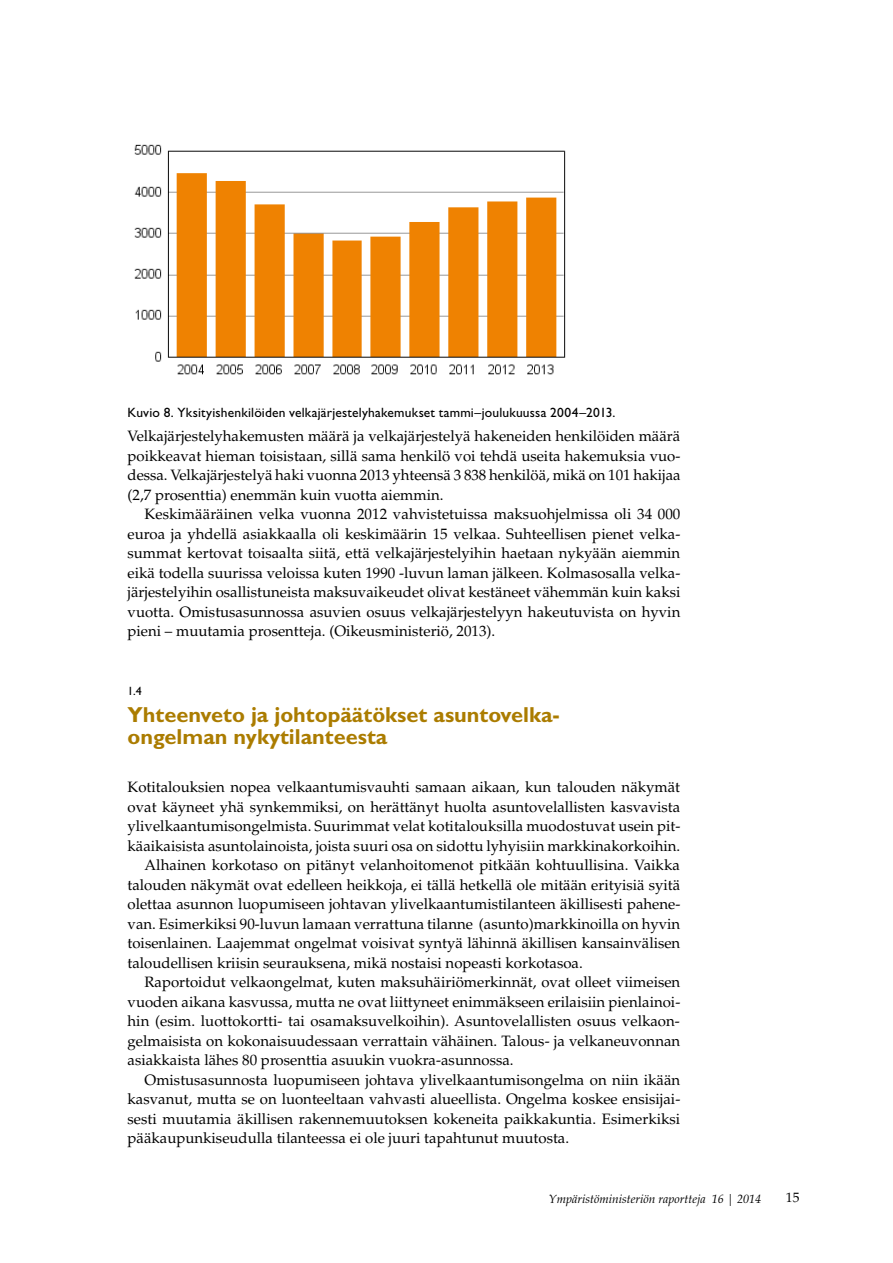
<style>
.page{position:relative;width:893px;height:1263px;background:#fff}
.page>*{position:absolute;margin:0;border:0;box-sizing:border-box;transform-origin:0 0}
.t1{font:700 21.75px/22.5px "Gill Sans Std";color:#ab7c00}
.t2{font:15px/19.5px "Palatino LT Std";color:#000;text-align:justify}
.t3{font:13.5px "Gill Sans Std";letter-spacing:.015em;color:#000}
.t4{font:13.5px "Palatino LT Std";color:#000}
.t5{font:italic 12px "Palatino LT Std";color:#000}
.t6{font:12px "Gill Sans Std";color:#000}
</style>
<div class="page">
<img style="left:134px;top:144px;width:432px;height:230px">
<p class="t3" style="left:128px;top:405px;width:489px">Kuvio 8. Yksityishenkilöiden velkajärjestelyhakemukset tammi–joulukuussa 2004–2013.</p>
<p class="t2" style="left:128px;top:426px;width:555px">Velkajärjestelyhakemusten määrä ja velkajärjestelyä hakeneiden henkilöiden määrä poikkeavat hieman toisistaan, sillä sama henkilö voi tehdä useita hakemuksia vuo&shy;dessa. Velkajärjestelyä haki vuonna 2013 yhteensä 3 838 henkilöä, mikä on 101 hakijaa (2,7 prosenttia) enemmän kuin vuotta aiemmin.</p>
<p class="t2" style="left:128px;top:504px;width:554px;text-indent:17px">Keskimääräinen velka vuonna 2012 vahvistetuissa maksuohjelmissa oli 34 000 euroa ja yhdellä asiakkaalla oli keskimäärin 15 velkaa. Suhteellisen pienet velka&shy;summat kertovat toisaalta siitä, että velkajärjestelyihin haetaan nykyään aiemmin eikä todella suurissa veloissa kuten 1990 -luvun laman jälkeen. Kolmasosalla velka&shy;järjestelyihin osallistuneista maksuvaikeudet olivat kestäneet vähemmän kuin kaksi vuotta. Omistusasunnossa asuvien osuus velkajärjestelyyn hakeutuvista on hyvin pieni – muutamia prosentteja. (Oikeusministeriö, 2013).</p>
<p class="t6" style="left:128px;top:684px;width:16px">1.4</p>
<h1 class="t1" style="left:128px;top:703px;width:434px">Yhteenveto ja johtopäätökset asuntovelka&shy;ongelman nykytilanteesta</h1>
<p class="t2" style="left:128px;top:777px;width:554px">Kotitalouksien nopea velkaantumisvauhti samaan aikaan, kun talouden näkymät</p>
<p class="t2" style="left:128px;top:797px;width:554px">ovat käyneet yhä synkemmiksi, on herättänyt huolta asuntovelallisten kasvavista</p>
<p class="t2" style="left:128px;top:816px;width:554px">ylivelkaantumisongelmista. Suurimmat velat kotitalouksilla muodostuvat usein pit-</p>
<p class="t2" style="left:128px;top:836px;width:554px">käaikaisista asuntolainoista, joista suuri osa on sidottu lyhyisiin markkinakorkoihin.</p>
<p class="t2" style="left:145px;top:855px;width:537px">Alhainen korkotaso on pitänyt velanhoitomenot pitkään kohtuullisina. Vaikka</p>
<p class="t2" style="left:128px;top:875px;width:554px">talouden näkymät ovat edelleen heikkoja, ei tällä hetkellä ole mitään erityisiä syitä</p>
<p class="t2" style="left:128px;top:894px;width:554px">olettaa asunnon luopumiseen johtavan ylivelkaantumistilanteen äkillisesti pahene-</p>
<p class="t2" style="left:128px;top:914px;width:554px">van. Esimerkiksi 90-luvun lamaan verrattuna tilanne (asunto)markkinoilla on hyvin</p>
<p class="t2" style="left:128px;top:933px;width:554px">toisenlainen. Laajemmat ongelmat voisivat syntyä lähinnä äkillisen kansainvälisen</p>
<p class="t2" style="left:128px;top:953px;width:457px">taloudellisen kriisin seurauksena, mikä nostaisi nopeasti korkotasoa.</p>
<p class="t2" style="left:145px;top:972px;width:537px">Raportoidut velkaongelmat, kuten maksuhäiriömerkinnät, ovat olleet viimeisen</p>
<p class="t2" style="left:128px;top:992px;width:554px">vuoden aikana kasvussa, mutta ne ovat liittyneet enimmäkseen erilaisiin pienlainoi-</p>
<p class="t2" style="left:128px;top:1011px;width:554px">hin (esim. luottokortti- tai osamaksuvelkoihin). Asuntovelallisten osuus velkaon-</p>
<p class="t2" style="left:128px;top:1031px;width:554px">gelmaisista on kokonaisuudessaan verrattain vähäinen. Talous- ja velkaneuvonnan</p>
<p class="t2" style="left:128px;top:1050px;width:388px">asiakkaista lähes 80 prosenttia asuukin vuokra-asunnossa.</p>
<p class="t2" style="left:145px;top:1070px;width:537px">Omistusasunnosta luopumiseen johtava ylivelkaantumisongelma on niin ikään</p>
<p class="t2" style="left:128px;top:1089px;width:554px">kasvanut, mutta se on luonteeltaan vahvasti alueellista. Ongelma koskee ensisijai-</p>
<p class="t2" style="left:128px;top:1109px;width:554px">sesti muutamia äkillisen rakennemuutoksen kokeneita paikkakuntia. Esimerkiksi</p>
<p class="t2" style="left:128px;top:1128px;width:443px">pääkaupunkiseudulla tilanteessa ei ole juuri tapahtunut muutosta.</p>
<p class="t5" style="left:549px;top:1192px;width:214px">Ympäristöministeriön raportteja 16 | 2014</p>
<p class="t4" style="left:786px;top:1190px;width:15px">15</p>
</div>
